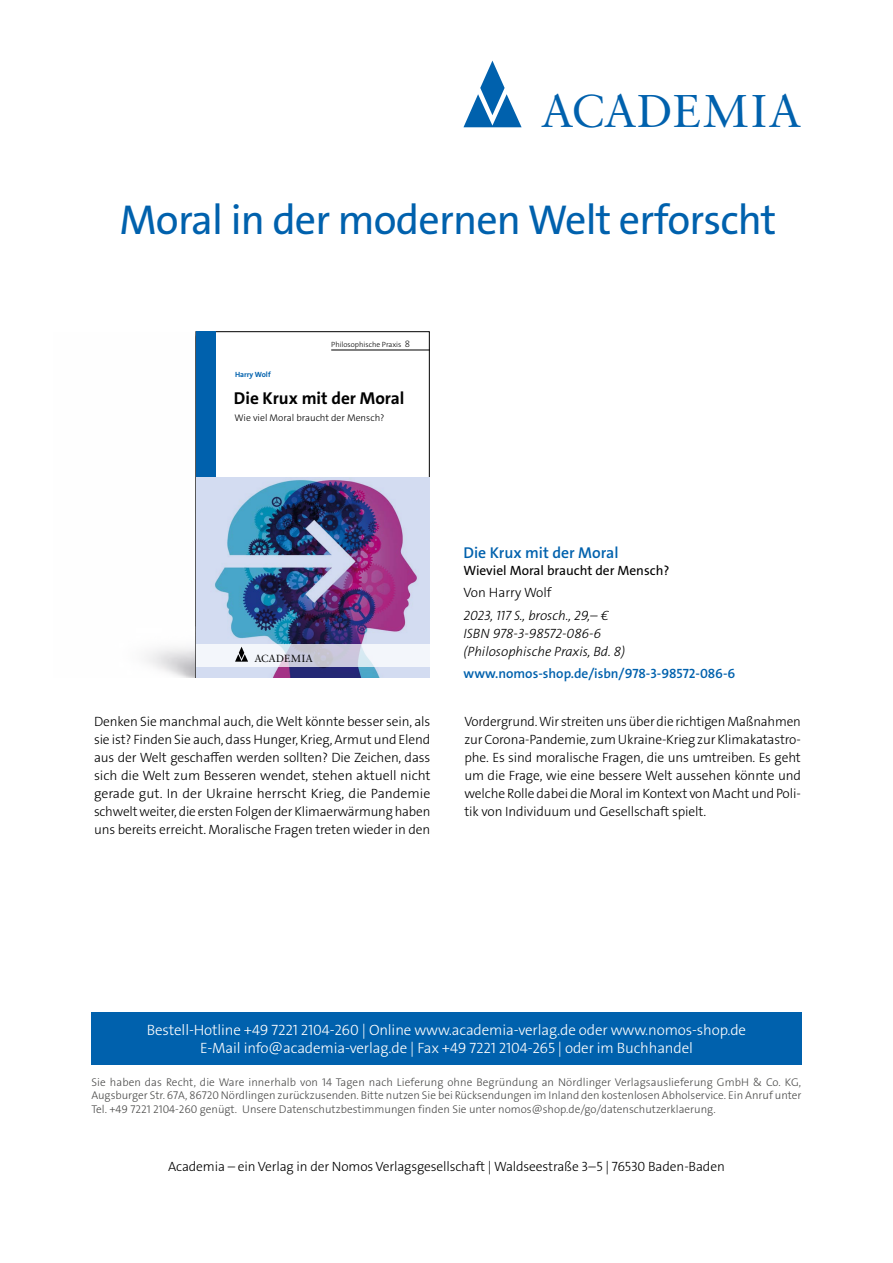
<style>
.page{position:relative;width:893px;height:1263px;background:#fff}
.page>*{position:absolute;margin:0;border:0;box-sizing:border-box;transform-origin:0 0}
.t1{font:45.9px "Sabon LT Std";letter-spacing:.01em;color:#0061ad}
.t2{font:42px "The Sans Os F";letter-spacing:-.02em;color:#0061ad}
.t3{font:700 17.25px "The Sans C5";color:#000}
.t4{font:600 15.75px "The Sans Os F";color:#0061ad}
.t5{font:300 15px/18px "The Sans Os F";letter-spacing:-.01em;color:#fff;text-align:center}
.t6{font:300 13.5px/18px "The Sans Os F";letter-spacing:-.01em;color:#000;text-align:justify}
.t7{font:italic 300 13.5px/18px "The Sans Os F";color:#000}
.t8{font:600 13.5px "The Sans Os F";color:#0061ad}
.t9{font:13.5px "The Sans Os F";color:#000}
.t10{font:300 11.25px/13.5px "The Sans Os F";color:#4a4a49;text-align:justify}
.t11{font:10.35px "Sabon LT Std";letter-spacing:.01em;color:#000}
.t12{font:300 9.75px "The Sans C5";color:#000}
.t13{font:300 7.5px "The Sans C5";color:#000}
.t14{font:700 7.5px "The Sans C5";color:#0061ad}
.s1{font-weight:200;font-size:9.75px}
</style>
<div class="page">
<div style="left:91px;top:1012px;width:710px;height:52px;background:#0061ad"></div>
<svg style="left:463px;top:61px;width:59px;height:66px"></svg>
<img style="left:146px;top:332px;width:50px;height:346px">
<div style="left:196px;top:331px;width:20px;height:149px;background:#0061ad"></div>
<div style="left:196px;top:477px;width:234px;height:201px;background:#d3dcf1"></div>
<img style="left:211px;top:480px;width:210px;height:198px">
<svg style="left:196px;top:644px;width:234px;height:22px;fill:#f3f6fb"></svg>
<svg style="left:235px;top:647px;width:13px;height:15px"></svg>
<hr style="left:331px;top:350px;width:99px;height:1px;background:#000">
<h1 class="t1" style="left:541px;top:84px;width:262px">ACADEMIA</h1>
<h2 class="t2" style="left:119px;top:192px;width:658px">Moral in der modernen Welt erforscht</h2>
<p class="t13" style="left:331px;top:340px;width:80px">Philosophische Praxis <span class="s1">8</span></p>
<p class="t14" style="left:235px;top:369px;width:37px">Harry Wolf</p>
<p class="t3" style="left:234px;top:387px;width:172px">Die Krux mit der Moral</p>
<p class="t12" style="left:234px;top:412px;width:152px">Wie viel Moral braucht der Mensch?</p>
<p class="t11" style="left:254px;top:652px;width:60px">ACADEMIA</p>
<p class="t4" style="left:463px;top:542px;width:156px">Die Krux mit der Moral</p>
<p class="t9" style="left:463px;top:562px;width:207px">Wieviel Moral braucht der Mensch?</p>
<p class="t6" style="left:463px;top:584px;width:90px">Von Harry Wolf</p>
<p class="t7" style="left:463px;top:606px;width:163px">2023, 117 S., brosch., 29,– €<br>ISBN 978-3-98572-086-6 (Philosophische Praxis, Bd. 8)</p>
<p class="t8" style="left:463px;top:664px;width:273px">www.nomos-shop.de/isbn/978-3-98572-086-6</p>
<p class="t6" style="left:94px;top:713px;width:338px">Denken Sie manchmal auch, die Welt könnte besser sein, als sie ist? Finden Sie auch, dass Hunger, Krieg, Armut und Elend aus der Welt geschaffen werden sollten? Die Zeichen, dass sich die Welt zum Besseren wendet, stehen aktuell nicht gerade gut. In der Ukraine herrscht Krieg, die Pandemie schwelt weiter, die ersten Folgen der Klimaerwärmung haben uns bereits erreicht. Moralische Fragen treten wieder in den</p>
<p class="t6" style="left:464px;top:713px;width:338px">Vordergrund. Wir streiten uns über die richtigen Maßnahmen zur Corona-Pandemie, zum Ukraine-Krieg zur Klimakatastro&shy;phe. Es sind moralische Fragen, die uns umtreiben. Es geht um die Frage, wie eine bessere Welt aussehen könnte und welche Rolle dabei die Moral im Kontext von Macht und Poli&shy;tik von Individuum und Gesellschaft spielt.</p>
<p class="t5" style="left:147px;top:1021px;width:601px">Bestell-Hotline +49 7221 2104-260 | Online www.academia-verlag.de oder www.nomos-shop.de<br>E-Mail info@academia-verlag.de | Fax +49 7221 2104-265 | oder im Buchhandel</p>
<p class="t10" style="left:91px;top:1075px;width:712px">Sie haben das Recht, die Ware innerhalb von 14 Tagen nach Lieferung ohne Begründung an Nördlinger Verlagsauslieferung GmbH &amp; Co. KG, Augsburger Str. 67A, 86720 Nördlingen zurückzusenden. Bitte nutzen Sie bei Rücksendungen im Inland den kostenlosen Abholservice. Ein Anruf unter Tel. +49 7221 2104-260 genügt. Unsere Datenschutzbestimmungen finden Sie unter nomos@shop.de/go/datenschutzerklaerung.</p>
<p class="t6" style="left:168px;top:1157px;width:558px">Academia – ein Verlag in der Nomos Verlagsgesellschaft | Waldseestraße 3–5 | 76530 Baden-Baden</p>
</div>
